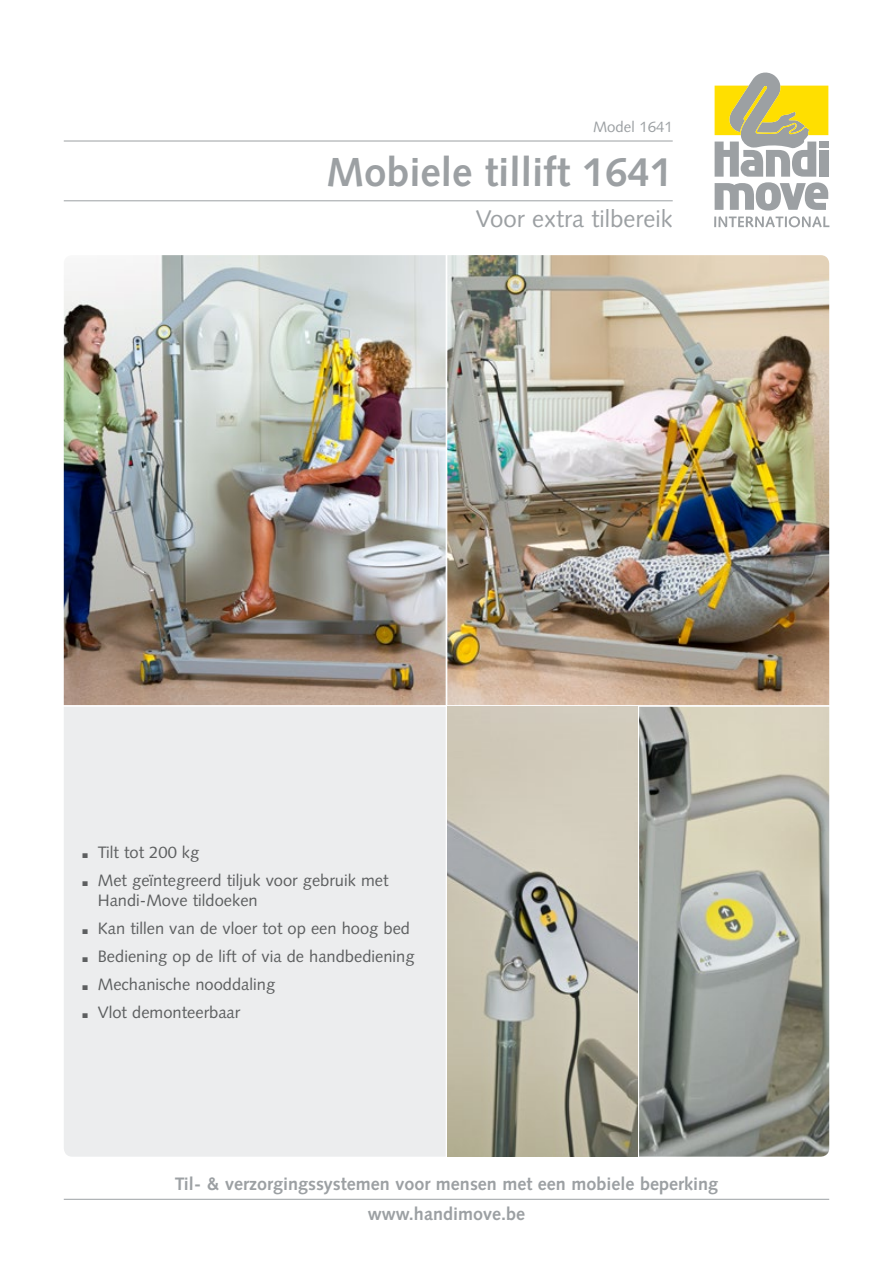
<style>
.page{position:relative;width:893px;height:1263px;background:#fff}
.page>*{position:absolute;margin:0;border:0;box-sizing:border-box;transform-origin:0 0}
.t1{font:700 40.5px "Syntax";color:#9ca0a3}
.t2{font:24px "Syntax";color:#9ca0a3}
.t3{font:700 18px/30px "Syntax";color:#9ca0a3;text-align:center}
.t4{font:16.5px/28px "Syntax";color:#5d5f60}
.t5{font:15px "Syntax";color:#9ca0a3}
.s1{font-weight:900;font-size:27px}
</style>
<div class="page">
<svg style="left:714px;top:72px;width:115px;height:155px"></svg>
<img style="left:64px;top:255px;width:765px;height:450px">
<img style="left:639px;top:707px;width:190px;height:450px">
<img style="left:447px;top:707px;width:190px;height:450px">
<div style="left:64px;top:707px;width:382px;height:450px;background:#ecedee"></div>
<hr style="left:64px;top:141px;width:609px;height:1px;background:#9ca0a3">
<hr style="left:64px;top:200px;width:609px;height:1px;background:#9ca0a3">
<hr style="left:64px;top:1199px;width:765px;height:1px;background:#9ca0a3">
<p class="t5" style="left:593px;top:118px;width:81px">Model 1641</p>
<h1 class="t1" style="left:326px;top:149px;width:348px">Mobiele tillift 1641</h1>
<h2 class="t2" style="left:476px;top:204px;width:198px">Voor extra tilbereik</h2>
<p class="t4" style="left:81px;top:838px;width:309px"><span class="s1">.</span> Tilt tot 200 kg<br><span class="s1">.</span> Met geïntegreerd tiljuk voor gebruik met</p>
<p class="t4" style="left:81px;top:886px;width:335px;text-indent:17px">Handi-Move tildoeken<br><span class="s1">.</span> Kan tillen van de vloer tot op een hoog bed <span class="s1">.</span> Bediening op de lift of via de handbediening <span class="s1">.</span> Mechanische nooddaling<br><span class="s1">.</span> Vlot demonteerbaar</p>
<p class="t3" style="left:175px;top:1169px;width:545px">Til- &amp; verzorgingssystemen voor mensen met een mobiele beperking www.handimove.be</p>
</div>
